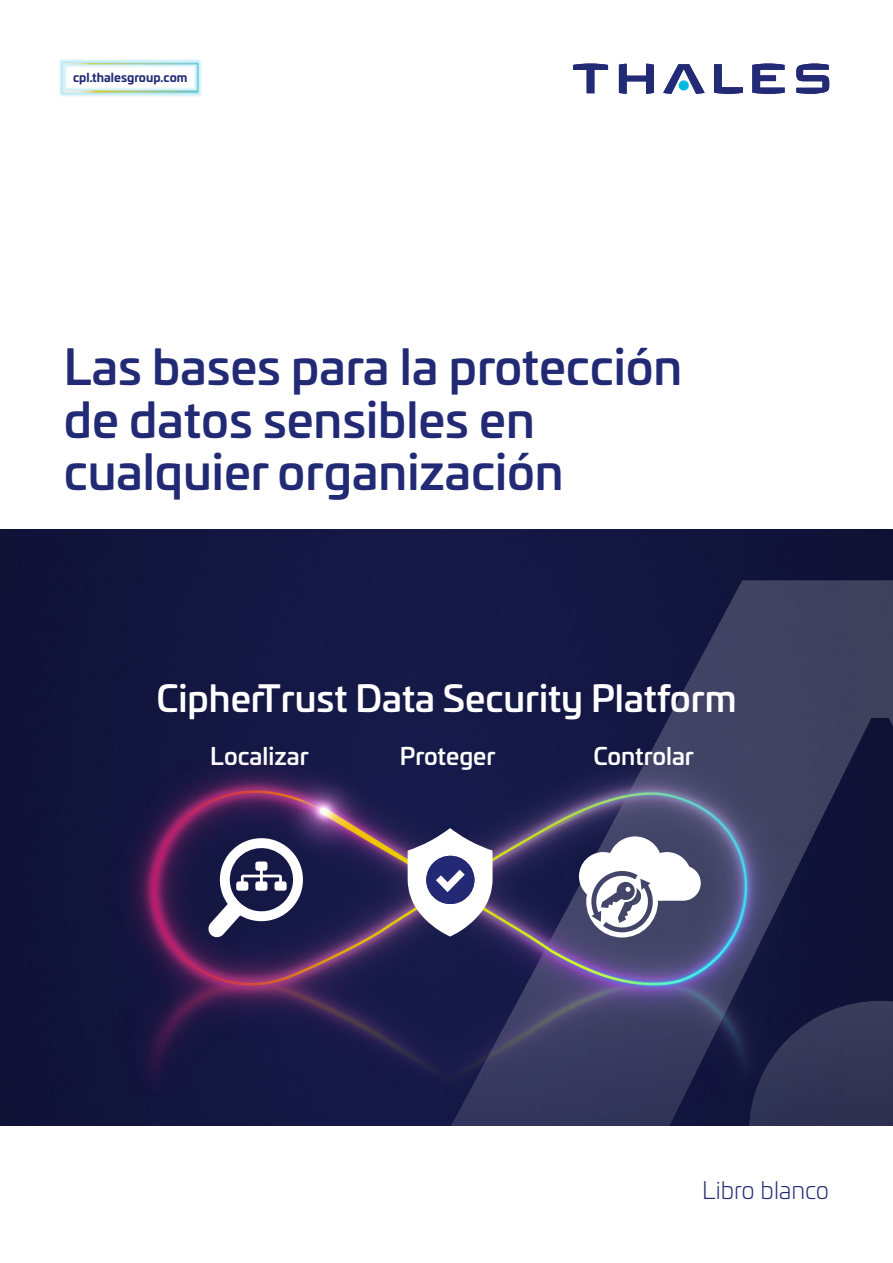
<style>
.page{position:relative;width:893px;height:1263px;background:#fff}
.page>*{position:absolute;margin:0;border:0;box-sizing:border-box;transform-origin:0 0}
.t1{font:500 48px/52.5px "Univia Pro";color:#222a75}
.Heading_2{font:500 36.15px "Univia Pro";color:#fff}
.Heading_2-2{font:300 24px "Univia Pro";color:#222a75}
.Body{font:500 23.7px "Univia Pro";color:#fff}
.t2{font:700 12px "Univia Pro";color:#222a75}
</style>
<div class="page">
<svg style="left:796px;top:64px;width:33px;height:30px"></svg>
<svg style="left:752px;top:64px;width:33px;height:30px"></svg>
<svg style="left:714px;top:64px;width:29px;height:30px"></svg>
<svg style="left:663px;top:64px;width:42px;height:30px"></svg>
<div style="left:679px;top:80px;width:10px;height:11px;background:#00badf;border-radius:50%"></div>
<svg style="left:619px;top:64px;width:35px;height:30px"></svg>
<svg style="left:573px;top:64px;width:35px;height:29px"></svg>
<img style="left:0;top:530px;width:893px;height:595px">
<svg style="left:348px;top:580px;width:545px;height:546px;background:#20234b"></svg>
<svg style="left:749px;top:1001px;width:144px;height:125px;background:#313353"></svg>
<div style="left:59px;top:59px;width:143px;height:37px;background:#00b4dd;opacity:.6"></div>
<svg style="left:63px;top:63px;width:136px;height:30px"></svg>
<img style="left:89px;top:745px;width:734px;height:353px">
<svg style="left:207px;top:838px;width:96px;height:100px"></svg>
<svg style="left:408px;top:828px;width:85px;height:108px"></svg>
<svg style="left:579px;top:836px;width:122px;height:101px"></svg>
<p class="t2" style="left:73px;top:68px;width:116px">cpl.thalesgroup.com</p>
<p class="t1" style="left:64px;top:338px;width:620px">Las bases para la protección de datos sensibles en cualquier organización</p>
<p class="Heading_2" style="left:156px;top:670px;width:582px">CipherTrust Data Security Platform</p>
<p class="Body" style="left:210px;top:737px;width:100px">Localizar</p>
<p class="Body" style="left:400px;top:737px;width:97px">Proteger</p>
<p class="Body" style="left:593px;top:737px;width:102px">Controlar</p>
<p class="Heading_2-2" style="left:702px;top:1173px;width:128px">Libro blanco</p>
</div>
